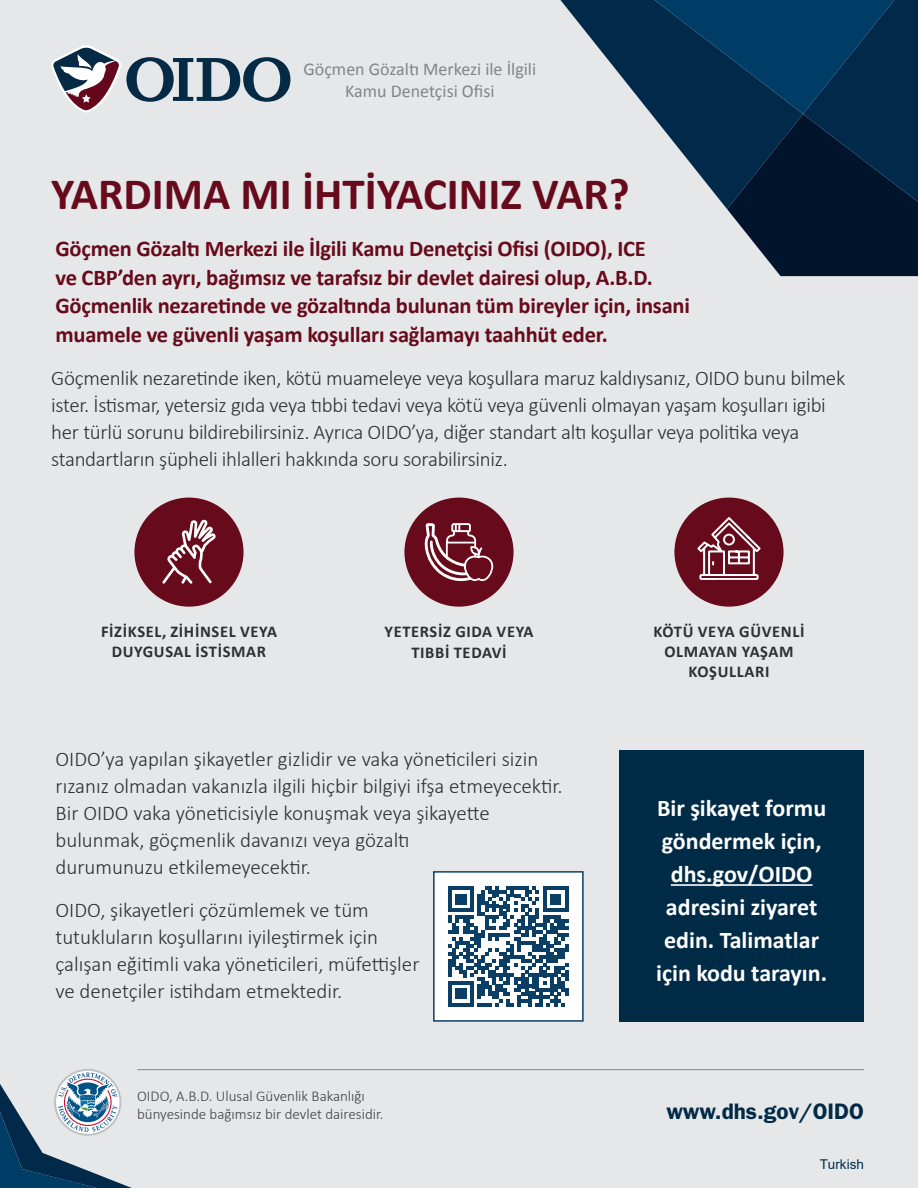
<style>
.page{position:relative;width:918px;height:1188px;background:#e6e7e8}
.page>*{position:absolute;margin:0;border:0;box-sizing:border-box;transform-origin:0 0}
.t1{font:700 45px "Calibri";color:#660a1c}
.t2{font:700 24px/33px "Calibri";color:#fff;text-align:center}
.t3{font:700 22.5px/28.5px "Calibri";letter-spacing:-.01em;color:#660a1c}
.t4{font:600 22.5px "ITC Franklin Gothic Std";color:#002b47}
.t5{font:300 21px/27px "Calibri";letter-spacing:-.015em;color:#2e2f2f}
.t6{font:18px/21.6px "Calibri";color:#848484;text-align:center}
.t7{font:700 16.5px/19.8px "Calibri";letter-spacing:.04em;color:#2e2f2f;text-align:center}
.t8{font:300 15px/18px "Calibri";color:#403f40}
.t9{font:13.5px "Arial";color:#012d47}
</style>
<div class="page">
<div style="left:619px;top:750px;width:245px;height:272px;background:#002b47"></div>
<hr style="left:671px;top:884px;width:142px;height:2px;background:#fff">
<svg style="left:433px;top:871px;width:151px;height:151px;background:#9cb0c0"></svg>
<svg style="left:560px;top:0;width:95px;height:119px"></svg>
<svg style="left:655px;top:0;width:263px;height:276px;background:#1f405c"></svg>
<div style="left:134px;top:498px;width:110px;height:109px;background:#660a1c;border-radius:50%"></div>
<svg style="left:162px;top:520px;width:54px;height:64px"></svg>
<div style="left:674px;top:498px;width:110px;height:109px;background:#660a1c;border-radius:50%"></div>
<svg style="left:697px;top:517px;width:64px;height:63px"></svg>
<div style="left:404px;top:498px;width:110px;height:109px;background:#660a1c;border-radius:50%"></div>
<svg style="left:425px;top:523px;width:68px;height:59px"></svg>
<svg style="left:51px;top:45px;width:239px;height:68px"></svg>
<svg style="left:0;top:1069px;width:132px;height:119px"></svg>
<hr style="left:137px;top:1069px;width:727px;height:1px;background:#858585">
<p class="t6" style="left:304px;top:58px;width:234px">Göçmen Gözaltı Merkezi ile İlgili<br>Kamu Denetçisi Ofisi</p>
<h1 class="t1" style="left:51px;top:162px;width:580px">YARDIMA MI İHTİYACINIZ VAR?</h1>
<p class="t3" style="left:56px;top:234px;width:636px">Göçmen Gözaltı Merkezi ile İlgili Kamu Denetçisi Ofisi (OIDO), ICE<br>ve CBP’den ayrı, bağımsız ve tarafsız bir devlet dairesi olup, A.B.D.<br>Göçmenlik nezaretinde ve gözaltında bulunan tüm bireyler için, insani muamele ve güvenli yaşam koşulları sağlamayı taahhüt eder.</p>
<p class="t5" style="left:51px;top:364px;width:795px">Göçmenlik nezaretinde iken, kötü muameleye veya koşullara maruz kaldıysanız, OIDO bunu bilmek ister. İstismar, yetersiz gıda veya tıbbi tedavi veya kötü veya güvenli olmayan yaşam koşulları igibi her türlü sorunu bildirebilirsiniz. Ayrıca OIDO’ya, diğer standart altı koşullar veya politika veya standartların şüpheli ihlalleri hakkında soru sorabilirsiniz.</p>
<p class="t7" style="left:101px;top:621px;width:177px">FİZİKSEL, ZİHİNSEL VEYA<br>DUYGUSAL İSTİSMAR</p>
<p class="t7" style="left:384px;top:621px;width:151px;line-height:20.4px">YETERSİZ GIDA VEYA<br>TIBBİ TEDAVİ</p>
<p class="t7" style="left:654px;top:621px;width:152px">KÖTÜ VEYA GÜVENLİ<br>OLMAYAN YAŞAM<br>KOŞULLARI</p>
<p class="t5" style="left:56px;top:745px;width:509px">OIDO’ya yapılan şikayetler gizlidir ve vaka yöneticileri sizin rızanız olmadan vakanızla ilgili hiçbir bilgiyi ifşa etmeyecektir.<br>Bir OIDO vaka yöneticisiyle konuşmak veya şikayette bulunmak, göçmenlik davanızı veya gözaltı<br>durumunuzu etkilemeyecektir.</p>
<p class="t5" style="left:56px;top:896px;width:366px">OIDO, şikayetleri çözümlemek ve tüm tutukluların koşullarını iyileştirmek için çalışan eğitimli vaka yöneticileri, müfettişler ve denetçiler istihdam etmektedir.</p>
<p class="t8" style="left:137px;top:1087px;width:248px">OIDO, A.B.D. Ulusal Güvenlik Bakanlığı bünyesinde bağımsız bir devlet dairesidir.</p>
<p class="t2" style="left:656px;top:791px;width:172px">Bir şikayet formu göndermek için, dhs.gov/OIDO adresini ziyaret edin. Talimatlar için kodu tarayın.</p>
<p class="t4" style="left:666px;top:1098px;width:199px">www.dhs.gov/OIDO</p>
<p class="t9" style="left:820px;top:1155px;width:46px">Turkish</p>
</div>
